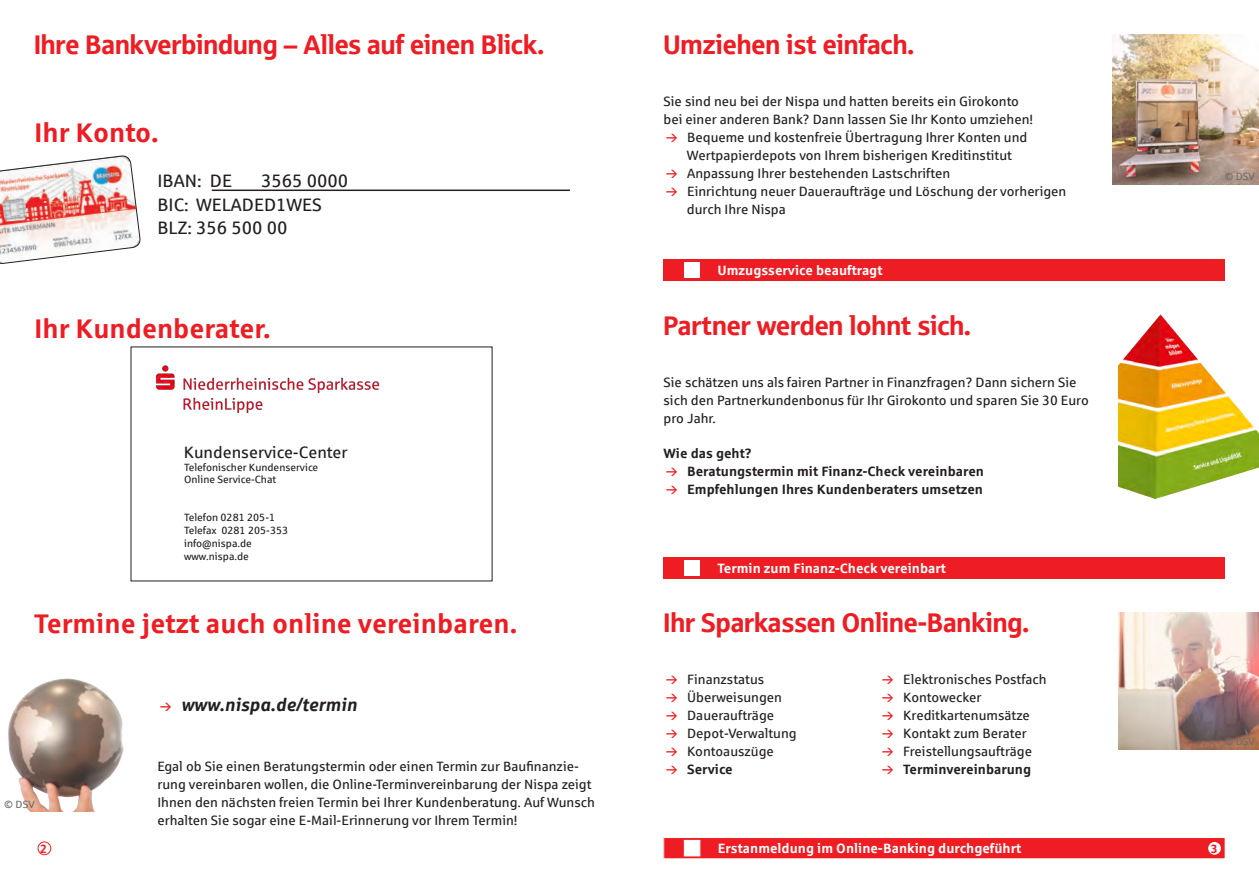
<style>
.page{position:relative;width:1259px;height:893px;background:#fff}
.page>*{position:absolute;margin:0;border:0;box-sizing:border-box;transform-origin:0 0}
.t1{font:27px "Sparkasse Head";color:#ee1d23}
.t2{font:700 27px "Sparkasse Rg";color:#ee1d23}
.t3{font:18px "Sparkasse Rg";color:#231f20}
.t4{font:italic 700 18px "Sparkasse Rg";color:#231f20}
.t5{font:16.5px "Sparkasse Rg";color:#231f20}
.t6{font:13.5px/18px "Sparkasse Rg";color:#231f20}
.t7{font:700 13.5px "Sparkasse Rg";color:#231f20}
.t8{font:700 13.5px "Sparkasse Rg";color:#fff}
.t9{font:700 12px "Sparkasse Rg";color:#ee1d23}
.t10{font:10.5px/12.8px "Sparkasse Rg";color:#231f20}
.t11{font:10.5px "Sparkasse Rg";color:#6c6d70}
</style>
<div class="page">
<div style="left:663px;top:837px;width:562px;height:22px;background:#ee1d23"></div>
<div style="left:663px;top:837px;width:562px;height:22px;border:1px solid #fff"></div>
<div style="left:684px;top:840px;width:16px;height:16px;background:#fff;border:1px solid #fff"></div>
<img style="left:8px;top:678px;width:116px;height:134px">
<hr style="left:212px;top:190px;width:358px;height:1px;background:#231f20">
<img style="left:156px;top:365px;width:224px;height:48px">
<img style="left:0;top:155px;width:141px;height:109px">
<div style="left:663px;top:259px;width:562px;height:22px;background:#ee1d23"></div>
<div style="left:684px;top:262px;width:15px;height:16px;background:#fff"></div>
<div style="left:663px;top:557px;width:562px;height:21px;background:#ee1d23"></div>
<div style="left:684px;top:560px;width:15px;height:15px;background:#fff"></div>
<img style="left:1118px;top:315px;width:141px;height:184px">
<img style="left:1118px;top:612px;width:141px;height:137px">
<img style="left:1112px;top:34px;width:147px;height:150px">
<div style="left:1208px;top:842px;width:13px;height:13px;background:#fff;border-radius:50%"></div>
<div style="left:38px;top:842px;width:13px;height:13px;border:1px solid #ee1d23;border-radius:50%"></div>
<p class="t1" style="left:34px;top:27px;width:511px">Ihre Bankverbindung – Alles auf einen Blick.</p>
<p class="t2" style="left:34px;top:116px;width:126px">Ihr Konto.</p>
<p class="t3" style="left:157px;top:170px;width:76px">IBAN: DE</p>
<p class="t3" style="left:261px;top:170px;width:89px">3565 0000</p>
<p class="t3" style="left:157px;top:194px;width:166px">BIC: WELADED1WES</p>
<p class="t3" style="left:157px;top:217px;width:132px">BLZ: 356 500 00</p>
<p class="t2" style="left:34px;top:311px;width:238px">Ihr Kundenberater.</p>
<p class="t5" style="left:184px;top:442px;width:165px">Kundenservice-Center</p>
<p class="t10" style="left:184px;top:460px;width:136px">Telefonischer Kundenservice<br>Online Service-Chat</p>
<p class="t10" style="left:184px;top:511px;width:105px">Telefon 0281 205-1<br>Telefax 0281 205-353 info@nispa.de www.nispa.de</p>
<p class="t1" style="left:663px;top:27px;width:252px">Umziehen ist einfach.</p>
<p class="t6" style="left:663px;top:92px;width:357px">Sie sind neu bei der Nispa und hatten bereits ein Girokonto</p>
<p class="t6" style="left:663px;top:110px;width:371px">bei einer anderen Bank? Dann lassen Sie Ihr Konto umziehen!</p>
<p class="t6" style="left:687px;top:128px;width:342px">Bequeme und kostenfreie Übertragung Ihrer Konten und</p>
<p class="t6" style="left:687px;top:146px;width:327px">Wertpapierdepots von Ihrem bisherigen Kreditinstitut</p>
<p class="t6" style="left:687px;top:164px;width:264px">Anpassung Ihrer bestehenden Lastschriften</p>
<p class="t6" style="left:687px;top:182px;width:381px">Einrichtung neuer Daueraufträge und Löschung der vorherigen</p>
<p class="t6" style="left:687px;top:200px;width:100px">durch Ihre Nispa</p>
<p class="t8" style="left:717px;top:262px;width:167px">Umzugsservice beauftragt</p>
<p class="t1" style="left:663px;top:308px;width:309px">Partner werden lohnt sich.</p>
<p class="t6" style="left:663px;top:373px;width:427px">Sie schätzen uns als fairen Partner in Finanzfragen? Dann sichern Sie sich den Partnerkundenbonus für Ihr Girokonto und sparen Sie 30 Euro pro Jahr.</p>
<p class="t7" style="left:663px;top:444px;width:90px">Wie das geht?</p>
<p class="t7" style="left:687px;top:462px;width:298px">Beratungstermin mit Finanz-Check vereinbaren</p>
<p class="t7" style="left:687px;top:480px;width:297px">Empfehlungen Ihres Kundenberaters umsetzen</p>
<p class="t8" style="left:717px;top:559px;width:230px">Termin zum Finanz-Check vereinbart</p>
<p class="t11" style="left:1224px;top:170px;width:32px">© DSV</p>
<p class="t2" style="left:34px;top:606px;width:485px">Termine jetzt auch online vereinbaren.</p>
<p class="t11" style="left:4px;top:798px;width:32px">© DSV</p>
<p class="t4" style="left:181px;top:693px;width:177px">www.nispa.de/termin</p>
<p class="t6" style="left:157px;top:757px;width:439px">Egal ob Sie einen Beratungstermin oder einen Termin zur Baufinanzie&shy;rung vereinbaren wollen, die Online-Terminvereinbarung der Nispa zeigt Ihnen den nächsten freien Termin bei Ihrer Kundenberatung. Auf Wunsch erhalten Sie sogar eine E-Mail-Erinnerung vor Ihrem Termin!</p>
<p class="t1" style="left:663px;top:606px;width:367px">Ihr Sparkassen Online-Banking.</p>
<p class="t6" style="left:687px;top:670px;width:79px">Finanzstatus</p>
<p class="t6" style="left:903px;top:670px;width:145px">Elektronisches Postfach</p>
<p class="t6" style="left:687px;top:688px;width:96px">Überweisungen</p>
<p class="t6" style="left:903px;top:688px;width:80px">Kontowecker</p>
<p class="t6" style="left:687px;top:706px;width:88px">Daueraufträge</p>
<p class="t6" style="left:903px;top:706px;width:128px">Kreditkartenumsätze</p>
<p class="t6" style="left:687px;top:724px;width:111px">Depot-Verwaltung</p>
<p class="t6" style="left:903px;top:724px;width:125px">Kontakt zum Berater</p>
<p class="t6" style="left:687px;top:742px;width:88px">Kontoauszüge</p>
<p class="t6" style="left:903px;top:742px;width:130px">Freistellungsaufträge</p>
<p class="t7" style="left:687px;top:761px;width:47px">Service</p>
<p class="t7" style="left:903px;top:761px;width:129px">Terminvereinbarung</p>
<p class="t8" style="left:718px;top:840px;width:305px">Erstanmeldung im Online-Banking durchgeführt</p>
<p class="t9" style="left:40px;top:841px;width:8px">2</p>
<p class="t9" style="left:1210px;top:841px;width:8px">3</p>
<p class="t11" style="left:1224px;top:735px;width:32px">© DSV</p>
</div>
